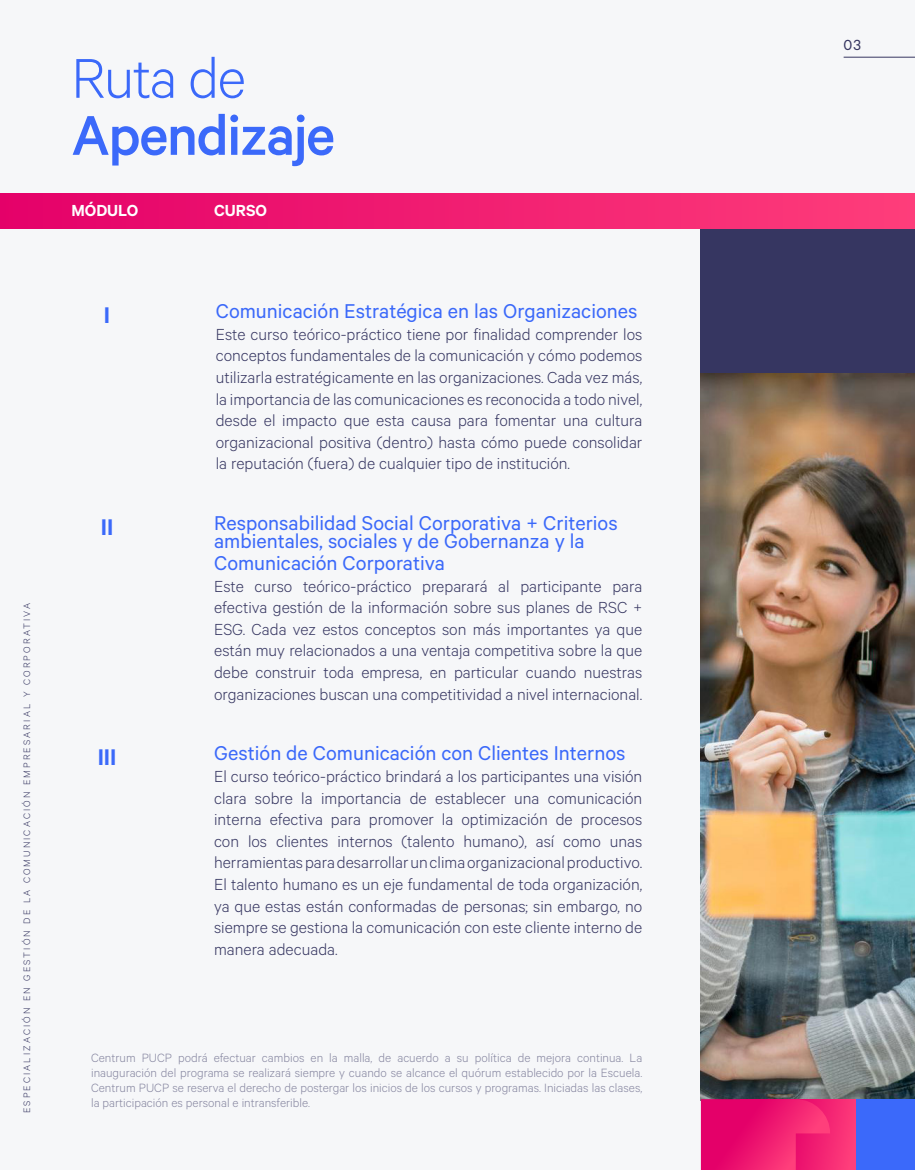
<style>
.page{position:relative;width:915px;height:1170px;background:#fff}
.page>*{position:absolute;margin:0;border:0;box-sizing:border-box;transform-origin:0 0}
.t1{font:500 63px "Calibre";letter-spacing:-.025em;color:#3b69fa}
.t2{font:300 63px "Calibre";letter-spacing:-.025em;color:#3b69fa}
.t3{font:600 25.5px "Calibre";color:#3b69fa}
.t4{font:22.5px/18px "Calibre";color:#3b69fa}
.t5{font:300 18px/21.6px "Calibre";color:#363661;text-align:justify}
.t6{font:600 18px "Calibre";color:#fff}
.t7{font:16.5px "Calibre";color:#363661}
.t8{font:300 13.5px/15px "Calibre";color:#8686a0;text-align:justify}
.t9{font:300 10.5px "Calibre";letter-spacing:.2em;color:#363661}
</style>
<div class="page">
<div style="left:0;top:0;width:914px;height:1169px;background:#f6f7f9"></div>
<hr style="left:843px;top:57px;width:71px;height:1px;background:#363661">
<img style="left:700px;top:373px;width:214px;height:726px">
<div style="left:740px;top:1099px;width:116px;height:70px;background:linear-gradient(to bottom,#f72d76,#fc3879)"></div>
<svg style="left:700px;top:1099px;width:129px;height:70px"></svg>
<div style="left:700px;top:210px;width:214px;height:163px;background:#363661"></div>
<div style="left:856px;top:1099px;width:58px;height:70px;background:#3b69fa"></div>
<div style="left:0;top:193px;width:914px;height:35px;background:linear-gradient(to right,#e40069,#fe3d7a)"></div>
<p class="t9" style="left:21px;top:1113px;width:512px;rotate:-90deg">ESPECIALIZACIÓN EN GESTIÓN DE LA COMUNICACIÓN EMPRESARIAL Y CORPORATIVA</p>
<h1 class="t2" style="left:71px;top:41px;width:176px">Ruta de</h1>
<h1 class="t1" style="left:71px;top:98px;width:265px">Apendizaje</h1>
<p class="t6" style="left:71px;top:199px;width:69px">MÓDULO</p>
<p class="t6" style="left:214px;top:199px;width:55px">CURSO</p>
<h2 class="t3" style="left:104px;top:299px;width:8px">I</h2>
<p class="t4" style="left:216px;top:301px;width:423px">Comunicación Estratégica en las Organizaciones</p>
<p class="t5" style="left:216px;top:322px;width:428px">Este curso teórico-práctico tiene por finalidad comprender los conceptos fundamentales de la comunicación y cómo podemos utilizarla estratégicamente en las organizaciones. Cada vez más, la importancia de las comunicaciones es reconocida a todo nivel, desde el impacto que esta causa para fomentar una cultura organizacional positiva (dentro) hasta cómo puede consolidar la reputación (fuera) de cualquier tipo de institución.</p>
<h2 class="t3" style="left:101px;top:511px;width:14px">II</h2>
<p class="t4" style="left:214px;top:513px;width:405px">Responsabilidad Social Corporativa + Criterios ambientales, sociales y de Gobernanza y la</p>
<p class="t4" style="left:214px;top:553px;width:232px">Comunicación Corporativa</p>
<p class="t5" style="left:214px;top:574px;width:429px">Este curso teórico-práctico preparará al participante para efectiva gestión de la información sobre sus planes de RSC + ESG. Cada vez estos conceptos son más importantes ya que están muy relacionados a una ventaja competitiva sobre la que debe construir toda empresa, en particular cuando nuestras organizaciones buscan una competitividad a nivel internacional.</p>
<h2 class="t3" style="left:98px;top:741px;width:20px">III</h2>
<p class="t4" style="left:214px;top:743px;width:413px">Gestión de Comunicación con Clientes Internos</p>
<p class="t5" style="left:214px;top:764px;width:429px">El curso teórico-práctico brindará a los participantes una visión clara sobre la importancia de establecer una comunicación interna efectiva para promover la optimización de procesos con los clientes internos (talento humano), así como unas herramientas para desarrollar un clima organizacional productivo.<br>El talento humano es un eje fundamental de toda organización, ya que estas están conformadas de personas; sin embargo, no siempre se gestiona la comunicación con este cliente interno de manera adecuada.</p>
<p class="t8" style="left:91px;top:1049px;width:552px">Centrum PUCP podrá efectuar cambios en la malla, de acuerdo a su política de mejora continua. La inauguración del programa se realizará siempre y cuando se alcance el quórum establecido por la Escuela.<br>Centrum PUCP se reserva el derecho de postergar los inicios de los cursos y programas. Iniciadas las clases, la participación es personal e intransferible.</p>
<p class="t7" style="left:843px;top:36px;width:19px">03</p>
</div>
